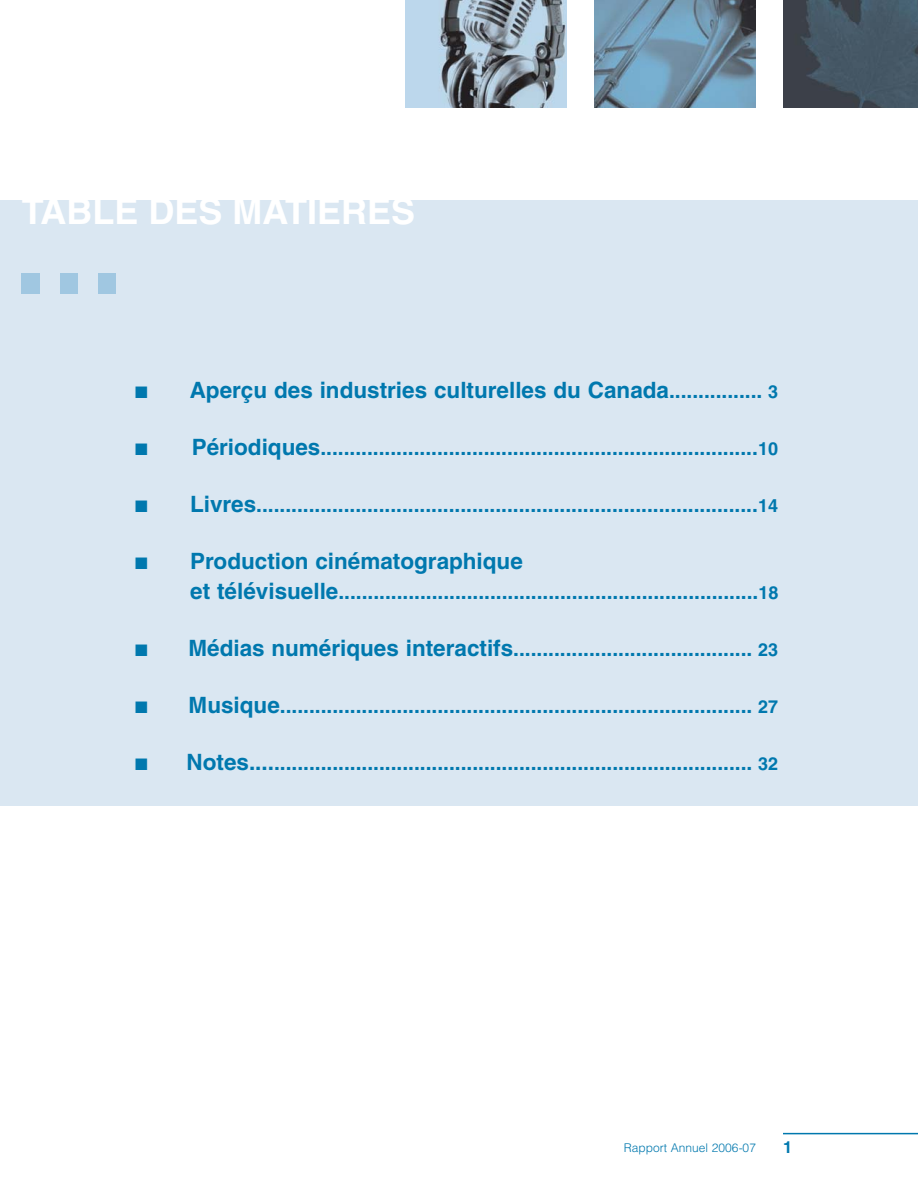
<style>
.page{position:relative;width:918px;height:1188px;background:#fff}
.page>*{position:absolute;margin:0;border:0;box-sizing:border-box;transform-origin:0 0}
.t1{font:700 36px "Helvetica";color:#fff}
.t2{font:700 22.5px "Helvetica";color:#0078ae}
.t3{font:700 21px "Helvetica";color:#0078ae}
.t4{font:700 16.5px "Helvetica";color:#0078ae}
.t5{font:300 12px "Helvetica";color:#0078ae}
.s1{font-size:21px}
.s2{font-size:18px}
.s3{font-size:22.5px}
</style>
<div class="page">
<div style="left:0;top:200px;width:918px;height:606px;background:#dae7f2"></div>
<div style="left:60px;top:274px;width:18px;height:20px;background:#a0c7e1"></div>
<div style="left:22px;top:274px;width:18px;height:20px;background:#a0c7e1"></div>
<div style="left:98px;top:274px;width:18px;height:20px;background:#a0c7e1"></div>
<hr style="left:783px;top:1133px;width:135px;height:1px;background:#0078ae">
<img style="left:405px;top:0;width:162px;height:108px">
<img style="left:594px;top:0;width:162px;height:108px">
<img style="left:783px;top:0;width:135px;height:108px">
<h1 class="t1" style="left:22px;top:198px;width:395px">TABLE DES MATIÈRES</h1>
<p class="t2" style="left:135px;top:382px;width:645px">■ Aperçu des industries culturelles du Canada<span class="s1">................</span> <span class="s2">3</span></p>
<p class="t3" style="left:135px;top:440px;width:645px">■ <span class="s3">Périodiques</span>...........................................................................<span class="s2">10</span></p>
<p class="t3" style="left:135px;top:497px;width:645px">■ <span class="s3">Livres</span>......................................................................................<span class="s2">14</span></p>
<p class="t2" style="left:135px;top:553px;width:389px">■ Production cinématographique</p>
<p class="t3" style="left:190px;top:584px;width:590px"><span class="s3">et télévisuelle</span>........................................................................<span class="s2">18</span></p>
<p class="t3" style="left:135px;top:641px;width:645px">■ <span class="s3">Médias numériques interactifs</span>......................................... <span class="s2">23</span></p>
<p class="t3" style="left:135px;top:698px;width:645px">■ <span class="s3">Musique</span>................................................................................. <span class="s2">27</span></p>
<p class="t3" style="left:135px;top:755px;width:645px">■ <span class="s3">Notes....</span>.................................................................................. <span class="s2">32</span></p>
<p class="t5" style="left:624px;top:1143px;width:134px">Rapport Annuel 2006-07</p>
<p class="t4" style="left:783px;top:1141px;width:11px">1</p>
</div>
